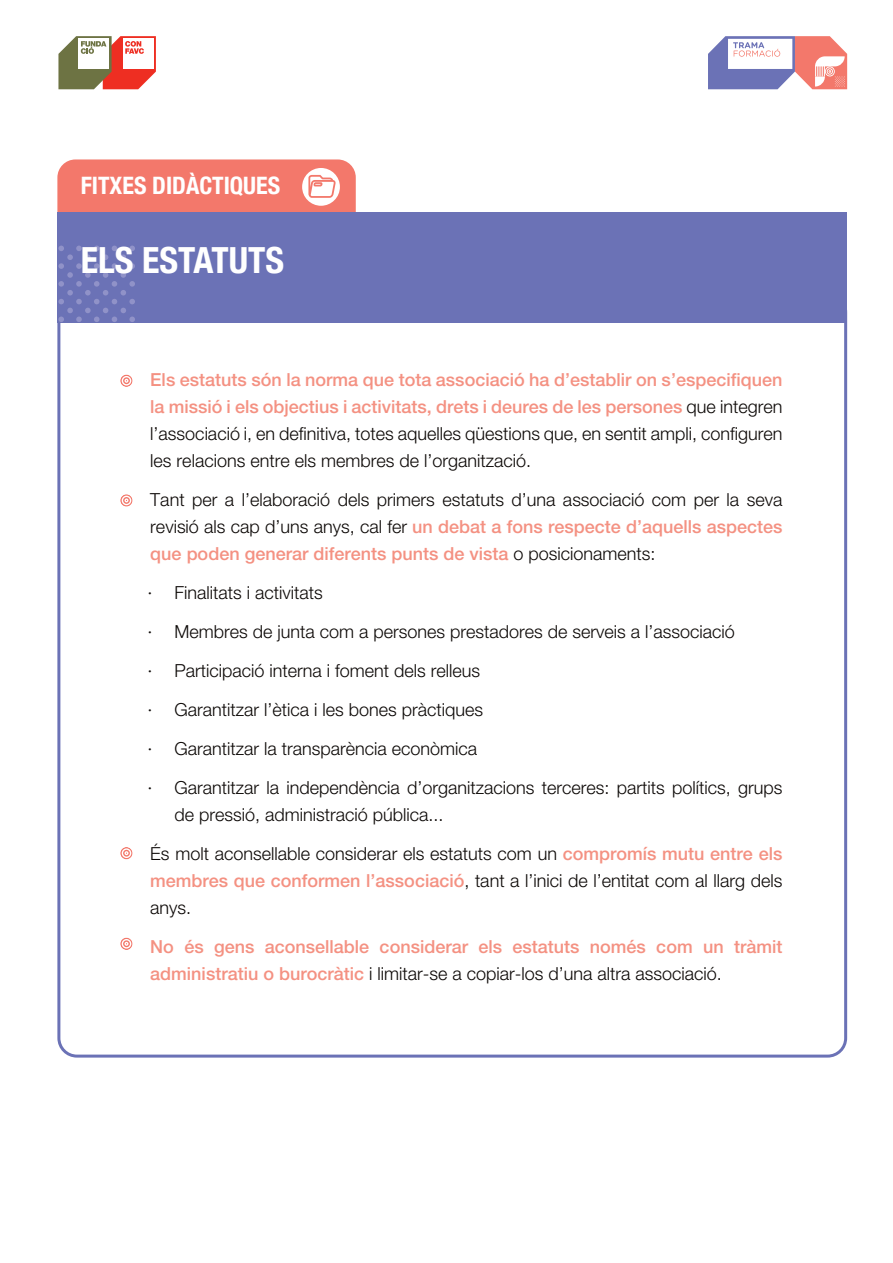
<style>
.page{position:relative;width:893px;height:1263px;background:#fff}
.page>*{position:absolute;margin:0;border:0;box-sizing:border-box;transform-origin:0 0}
.t1{font:700 condensed 36px "Helvetica Neue";color:#fff}
.t2{font:700 condensed 24px "Helvetica Neue";color:#fff}
.t3{font:300 18px/27px "Helvetica Neue LT Std";color:#0c0806;text-align:justify}
.t4{font:500 18px/27px "Helvetica Neue LT Std";color:#f49182}
.s1{font-weight:500;color:#f49182}
.s2{font-weight:300;color:#0c0806}
</style>
<div class="page">
<svg style="left:708px;top:36px;width:139px;height:53px"></svg>
<div style="left:57px;top:159px;width:299px;height:71px;background:#f3786b;border-radius:18px"></div>
<div style="left:57px;top:213px;width:790px;height:110px;background:#6b72b6"></div>
<svg style="left:58px;top:246px;width:77px;height:76px"></svg>
<svg style="left:120px;top:374px;width:13px;height:13px"></svg>
<svg style="left:120px;top:494px;width:13px;height:13px"></svg>
<svg style="left:120px;top:847px;width:13px;height:13px"></svg>
<svg style="left:120px;top:937px;width:13px;height:13px"></svg>
<div style="left:302px;top:168px;width:38px;height:38px;background:#fff;border-radius:50%"></div>
<svg style="left:308px;top:175px;width:28px;height:23px"></svg>
<svg style="left:58px;top:36px;width:98px;height:53px"></svg>
<p class="t2" style="left:81px;top:166px;width:201px">FITXES DIDÀCTIQUES</p>
<p class="t1" style="left:81px;top:230px;width:205px">ELS ESTATUTS</p>
<p class="t3" style="left:150px;top:366px;width:634px;text-indent:-27px"><span class="s1">• Els estatuts són la norma que tota associació ha d’establir on s’especifiquen la missió i els objectius i activitats, drets i deures de les persones</span> que integren l’associació i, en definitiva, totes aquelles qüestions que, en sentit ampli, configuren les relacions entre els membres de l’organització.</p>
<p class="t3" style="left:150px;top:486px;width:634px;text-indent:-27px">• Tant per a l’elaboració dels primers estatuts d’una associació com per la seva revisió als cap d’uns anys, cal fer <span class="s1">un debat a fons respecte d’aquells aspectes que poden generar diferents punts de vista</span> o posicionaments:</p>
<p class="t3" style="left:147px;top:579px;width:177px">· Finalitats i activitats</p>
<p class="t3" style="left:147px;top:618px;width:589px">· Membres de junta com a persones prestadores de serveis a l’associació</p>
<p class="t3" style="left:147px;top:657px;width:334px">· Participació interna i foment dels relleus</p>
<p class="t3" style="left:147px;top:696px;width:337px">· Garantitzar l’ètica i les bones pràctiques</p>
<p class="t3" style="left:147px;top:735px;width:331px">· Garantitzar la transparència econòmica</p>
<p class="t3" style="left:174px;top:774px;width:610px;text-indent:-27px">· Garantitzar la independència d’organitzacions terceres: partits polítics, grups de pressió, administració pública...</p>
<p class="t3" style="left:150px;top:840px;width:634px;text-indent:-27px">• És molt aconsellable considerar els estatuts com un <span class="s1">compromís mutu entre els membres que conformen l’associació</span>, tant a l’inici de l’entitat com al llarg dels anys.</p>
<p class="t4" style="left:150px;top:933px;width:634px;text-indent:-27px">• No és gens aconsellable considerar els estatuts només com un tràmit administratiu o burocràtic <span class="s2">i limitar-se a copiar-los d’una altra associació.</span></p>
</div>
